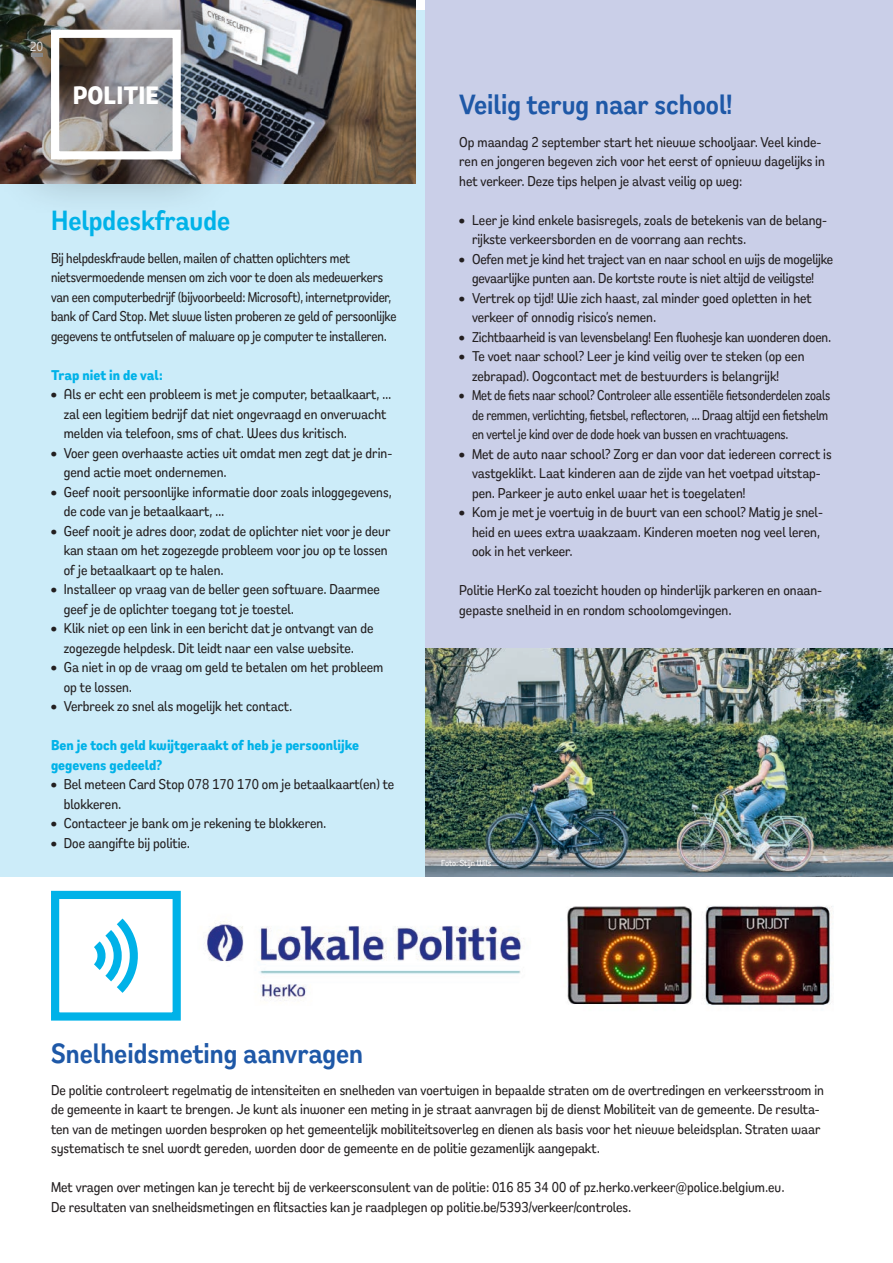
<style>
.page{position:relative;width:893px;height:1263px;background:#fff}
.page>*{position:absolute;margin:0;border:0;box-sizing:border-box;transform-origin:0 0}
.t1{font:600 28.5px "Remora Sans W1";color:#1e58a7}
.t2{font:600 28.5px "Remora Sans W1";color:#00b2e8}
.t3{font:700 25.8px "Remora Sans W1";color:#fff}
.t4{font:500 14.55px/19.5px "Remora Sans W1";color:#231f20}
.t5{font:500 14.55px/19.5px "Remora Sans W1";color:#231f20;scale:.95 1}
.t6{font:500 14.55px/19.5px "Remora Sans W1";color:#231f20;scale:.92 1}
.t7{font:700 14.55px/19.5px "Remora Sans W1";color:#00b2e8}
.t8{font:500 13.5px "Remora Sans W1";color:#fff}
.t9{font:500 9px "Remora Sans W1";letter-spacing:-.005em;color:#fff}
</style>
<div class="page">
<div style="left:0;top:10px;width:425px;height:867px;background:#ccecf9"></div>
<div style="left:425px;top:0;width:468px;height:877px;background:#cacfe8"></div>
<img style="left:242px;top:0;width:174px;height:184px">
<img style="left:425px;top:649px;width:468px;height:228px">
<img style="left:567px;top:905px;width:266px;height:105px">
<img style="left:203px;top:921px;width:321px;height:80px">
<div style="left:51px;top:891px;width:130px;height:129px;border:8px solid #00b2e8"></div>
<svg style="left:94px;top:918px;width:44px;height:75px"></svg>
<div style="left:0;top:0;width:242px;height:220px;background:#231f20;opacity:.3"></div>
<div style="left:51px;top:30px;width:130px;height:129px;border:8px solid #fff"></div>
<p class="t8" style="left:30px;top:38px;width:15px">20</p>
<h2 class="t3" style="left:73px;top:78px;width:88px">POLITIE</h2>
<h1 class="t2" style="left:51px;top:202px;width:181px">Helpdeskfraude</h1>
<p class="t5" style="left:51px;top:248px;width:365px">Bij helpdeskfraude bellen, mailen of chatten oplichters met nietsvermoedende mensen om zich voor te doen als medewerkers van een computerbedrijf (bijvoorbeeld: Microsoft), internetprovider, bank of Card Stop. Met sluwe listen proberen ze geld of persoonlijke gegevens te ontfutselen of malware op je computer te installeren.</p>
<p class="t7" style="left:51px;top:365px;width:113px">Trap niet in de val:</p>
<p class="t4" style="left:64px;top:384px;width:329px;text-indent:-13px">• Als er echt een probleem is met je computer, betaalkaart, … zal een legitiem bedrijf dat niet ongevraagd en onverwacht melden via telefoon, sms of chat. Wees dus kritisch.</p>
<p class="t4" style="left:64px;top:443px;width:330px;text-indent:-13px">• Voer geen overhaaste acties uit omdat men zegt dat je drin&shy;gend actie moet ondernemen.</p>
<p class="t4" style="left:64px;top:482px;width:329px;text-indent:-13px">• Geef nooit persoonlijke informatie door zoals inloggegevens, de code van je betaalkaart, …</p>
<p class="t4" style="left:64px;top:521px;width:328px;text-indent:-13px">• Geef nooit je adres door, zodat de oplichter niet voor je deur kan staan om het zogezegde probleem voor jou op te lossen of je betaalkaart op te halen.</p>
<p class="t4" style="left:64px;top:579px;width:318px;text-indent:-13px">• Installeer op vraag van de beller geen software. Daarmee geef je de oplichter toegang tot je toestel.</p>
<p class="t4" style="left:51px;top:618px;width:324px;text-align:center">• Klik niet op een link in een bericht dat je ontvangt van de zogezegde helpdesk. Dit leidt naar een valse website.</p>
<p class="t4" style="left:64px;top:657px;width:321px;text-indent:-13px">• Ga niet in op de vraag om geld te betalen om het probleem op te lossen.</p>
<p class="t4" style="left:51px;top:696px;width:243px">• Verbreek zo snel als mogelijk het contact.</p>
<p class="t7" style="left:51px;top:735px;width:310px">Ben je toch geld kwijtgeraakt of heb je persoonlijke gegevens gedeeld?</p>
<p class="t4" style="left:64px;top:774px;width:332px;text-indent:-13px">• Bel meteen Card Stop 078 170 170 om je betaalkaart(en) te blokkeren.</p>
<p class="t4" style="left:51px;top:813px;width:277px">• Contacteer je bank om je rekening te blokkeren.</p>
<p class="t4" style="left:51px;top:833px;width:140px">• Doe aangifte bij politie.</p>
<h1 class="t1" style="left:459px;top:86px;width:275px">Veilig terug naar school!</h1>
<p class="t4" style="left:459px;top:132px;width:367px">Op maandag 2 september start het nieuwe schooljaar. Veel kinde&shy;ren en jongeren begeven zich voor het eerst of opnieuw dagelijks in het verkeer. Deze tips helpen je alvast veilig op weg:</p>
<p class="t4" style="left:472px;top:210px;width:357px;text-indent:-13px">• Leer je kind enkele basisregels, zoals de betekenis van de belang&shy;rijkste verkeersborden en de voorrang aan rechts.</p>
<p class="t4" style="left:459px;top:249px;width:376px;text-align:center">• Oefen met je kind het traject van en naar school en wijs de mogelijke gevaarlijke punten aan. De kortste route is niet altijd de veiligste!</p>
<p class="t4" style="left:472px;top:288px;width:341px;text-indent:-13px">• Vertrek op tijd! Wie zich haast, zal minder goed opletten in het verkeer of onnodig risico’s nemen.</p>
<p class="t4" style="left:459px;top:327px;width:373px">• Zichtbaarheid is van levensbelang! Een fluohesje kan wonderen doen.</p>
<p class="t4" style="left:472px;top:346px;width:334px;text-indent:-13px">• Te voet naar school? Leer je kind veilig over te steken (op een zebrapad). Oogcontact met de bestuurders is belangrijk!</p>
<p class="t6" style="left:472px;top:385px;width:391px;text-indent:-13px">• Met de fiets naar school? Controleer alle essentiële fietsonderdelen zoals de remmen, verlichting, fietsbel, reflectoren, … Draag altijd een fietshelm en vertel je kind over de dode hoek van bussen en vrachtwagens.</p>
<p class="t4" style="left:472px;top:444px;width:361px;text-indent:-13px">• Met de auto naar school? Zorg er dan voor dat iedereen correct is vastgeklikt. Laat kinderen aan de zijde van het voetpad uitstap&shy;pen. Parkeer je auto enkel waar het is toegelaten!</p>
<p class="t4" style="left:472px;top:502px;width:352px;text-indent:-13px">• Kom je met je voertuig in de buurt van een school? Matig je snel&shy;heid en wees extra waakzaam. Kinderen moeten nog veel leren, ook in het verkeer.</p>
<p class="t4" style="left:459px;top:580px;width:364px">Politie HerKo zal toezicht houden op hinderlijk parkeren en onaan&shy;gepaste snelheid in en rondom schoolomgevingen.</p>
<p class="t9" style="left:441px;top:857px;width:52px">Foto: Stijn Wils</p>
<h1 class="t1" style="left:51px;top:1034px;width:314px">Snelheidsmeting aanvragen</h1>
<p class="t4" style="left:51px;top:1080px;width:774px">De politie controleert regelmatig de intensiteiten en snelheden van voertuigen in bepaalde straten om de overtredingen en verkeersstroom in de gemeente in kaart te brengen. Je kunt als inwoner een meting in je straat aanvragen bij de dienst Mobiliteit van de gemeente. De resulta&shy;ten van de metingen worden besproken op het gemeentelijk mobiliteitsoverleg en dienen als basis voor het nieuwe beleidsplan. Straten waar systematisch te snel wordt gereden, worden door de gemeente en de politie gezamenlijk aangepakt.</p>
<p class="t4" style="left:51px;top:1177px;width:735px">Met vragen over metingen kan je terecht bij de verkeersconsulent van de politie: 016 85 34 00 of pz.herko.verkeer@police.belgium.eu.<br>De resultaten van snelheidsmetingen en flitsacties kan je raadplegen op politie.be/5393/verkeer/controles.</p>
</div>
